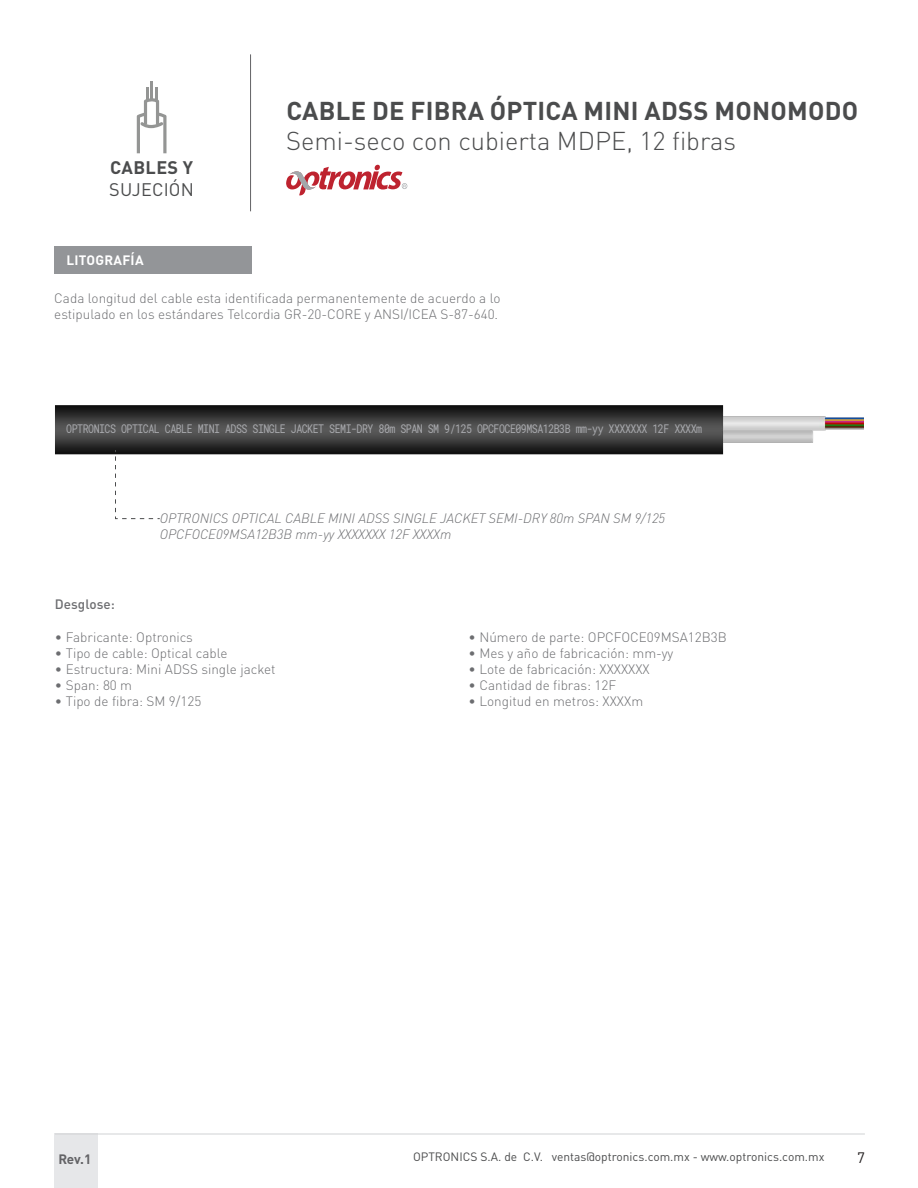
<style>
.page{position:relative;width:918px;height:1188px;background:#fff}
.page>*{position:absolute;margin:0;border:0;box-sizing:border-box;transform-origin:0 0}
.t1{font:700 25.5px "DIN Pro";letter-spacing:.01em;color:#4b4c4d}
.t2{font:300 25.5px "DIN Pro";color:#4b4c4d}
.t3{font:18px "DIN Pro";letter-spacing:.01em;color:#4b4c4d}
.t4{font:700 18px "DIN Pro";letter-spacing:.02em;color:#4b4c4d}
.t5{font:15px "DIN Pro";color:#231f20}
.t6{font:300 13.5px/16.2px "DIN Pro";color:#6c6d70}
.t7{font:italic 300 13.5px/16.2px "DIN Pro";color:#6c6d70}
.t8{font:700 13.5px "DIN Pro";letter-spacing:.02em;color:#fff}
.t9{font:500 13.5px "DIN Pro";color:#6c6d70}
.t10{font:700 13.5px "DIN Pro";color:#636366}
.t11{font:12px "Roboto Mono";letter-spacing:-.05em;color:#a8a9ad;scale:.83 1}
.t12{font:12px "DIN Pro";color:#4b4c4d}
</style>
<div class="page">
<div style="left:54px;top:1134px;width:44px;height:54px;background:#e6e7e9"></div>
<hr style="left:55px;top:1134px;width:810px;height:1px;background:#d1d2d4">
<hr style="left:250px;top:54px;width:1px;height:157px;background:#636366">
<svg style="left:286px;top:165px;width:121px;height:30px"></svg>
<svg style="left:137px;top:81px;width:30px;height:72px"></svg>
<div style="left:54px;top:247px;width:198px;height:27px;background:#939598"></div>
<img style="left:55px;top:405px;width:809px;height:50px">
<svg style="left:115px;top:449px;width:45px;height:70px"></svg>
<h2 class="t4" style="left:110px;top:153px;width:84px">CABLES Y</h2>
<h2 class="t3" style="left:109px;top:177px;width:86px">SUJECIÓN</h2>
<h1 class="t1" style="left:286px;top:89px;width:573px">CABLE DE FIBRA ÓPTICA MINI ADSS MONOMODO</h1>
<h1 class="t2" style="left:286px;top:121px;width:452px">Semi-seco con cubierta MDPE, 12 fibras</h1>
<p class="t8" style="left:66px;top:249px;width:79px">LITOGRAFÍA</p>
<p class="t6" style="left:54px;top:289px;width:448px">Cada longitud del cable esta identificada permanentemente de acuerdo a lo estipulado en los estándares Telcordia GR-20-CORE y ANSI/ICEA S-87-640.</p>
<p class="t11" style="left:66px;top:420px;width:768px">OPTRONICS OPTICAL CABLE MINI ADSS SINGLE JACKET SEMI-DRY 80m SPAN SM 9/125 OPCFOCE09MSA12B3B mm-yy XXXXXXX 12F XXXXm</p>
<p class="t7" style="left:160px;top:509px;width:507px">OPTRONICS OPTICAL CABLE MINI ADSS SINGLE JACKET SEMI-DRY 80m SPAN SM 9/125<br>OPCFOCE09MSA12B3B mm-yy XXXXXXX 12F XXXXm</p>
<p class="t9" style="left:55px;top:593px;width:61px">Desglose:</p>
<p class="t6" style="left:55px;top:627px;width:140px">• Fabricante: Optronics</p>
<p class="t6" style="left:55px;top:644px;width:174px">• Tipo de cable: Optical cable</p>
<p class="t6" style="left:55px;top:660px;width:222px">• Estructura: Mini ADSS single jacket</p>
<p class="t6" style="left:55px;top:676px;width:79px">• Span: 80 m</p>
<p class="t6" style="left:55px;top:692px;width:148px">• Tipo de fibra: SM 9/125</p>
<p class="t6" style="left:469px;top:627px;width:260px">• Número de parte: OPCFOCE09MSA12B3B</p>
<p class="t6" style="left:469px;top:644px;width:206px">• Mes y año de fabricación: mm-yy</p>
<p class="t6" style="left:469px;top:660px;width:183px">• Lote de fabricación: XXXXXXX</p>
<p class="t6" style="left:469px;top:676px;width:149px">• Cantidad de fibras: 12F</p>
<p class="t6" style="left:469px;top:692px;width:176px">• Longitud en metros: XXXXm</p>
<p class="t10" style="left:58px;top:1148px;width:34px">Rev.1</p>
<p class="t12" style="left:413px;top:1149px;width:413px">OPTRONICS S.A. de C.V. ventas@optronics.com.mx - www.optronics.com.mx</p>
<p class="t5" style="left:857px;top:1148px;width:9px">7</p>
</div>
